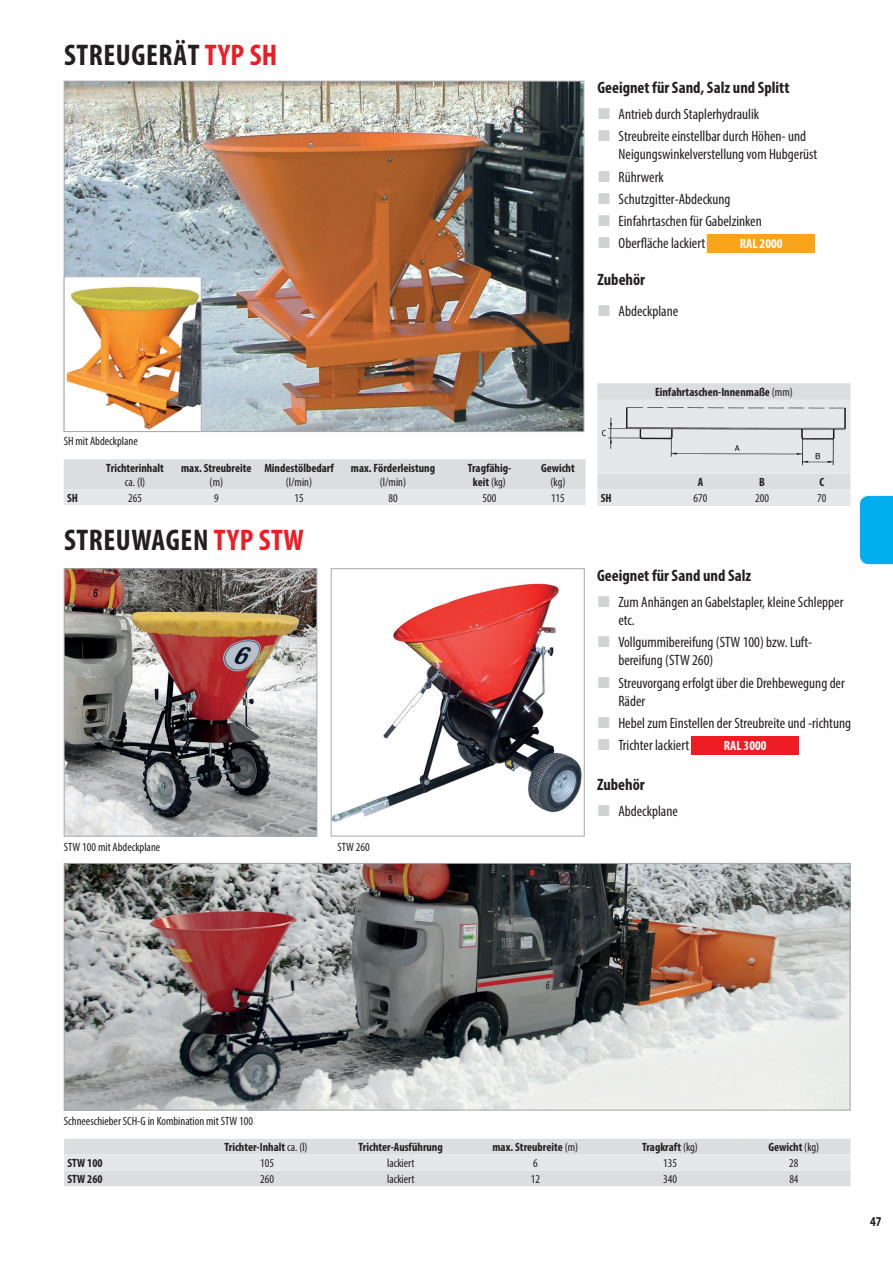
<style>
.page{position:relative;width:893px;height:1263px;background:#fff}
.page>*{position:absolute;margin:0;border:0;box-sizing:border-box;transform-origin:0 0}
.t1{font:700 condensed 30px "Myriad Pro";letter-spacing:.02em;color:#231f20}
.t2{font:700 condensed 16.5px "Myriad Pro";color:#231f20}
.t3{font:condensed 15px/22.2px "Myriad Pro";color:#231f20}
.t4{font:700 condensed 13.5px "Myriad Pro";color:#fff}
.t5{font:700 condensed 13.5px "Myriad Pro";color:#231f20}
.t6{font:700 condensed 12px/14.4px "Myriad Pro";color:#231f20;text-align:center}
.t7{font:condensed 12px "Myriad Pro";color:#231f20}
.s1{color:#ee1d23}
.s2{font-weight:400}
</style>
<div class="page">
<div style="left:860px;top:496px;width:33px;height:68px;background:#00aeef"></div>
<img style="left:66px;top:570px;width:249px;height:264px">
<div style="left:64px;top:568px;width:253px;height:268px;border:1px solid #a8a9ad"></div>
<img style="left:66px;top:83px;width:516px;height:347px">
<img style="left:66px;top:865px;width:782px;height:243px">
<div style="left:64px;top:863px;width:786px;height:247px;border:1px solid #a8a9ad"></div>
<img style="left:66px;top:278px;width:134px;height:152px">
<div style="left:64px;top:276px;width:138px;height:156px;border:1px solid #a8a9ad"></div>
<img style="left:333px;top:583px;width:249px;height:239px">
<div style="left:331px;top:568px;width:254px;height:268px;border:1px solid #a8a9ad"></div>
<svg style="left:64px;top:459px;width:522px;height:46px;background:#dfe0e2"></svg>
<svg style="left:597px;top:383px;width:253px;height:123px;background:#e1e2e4"></svg>
<img style="left:602px;top:405px;width:244px;height:61px">
<svg style="left:64px;top:1139px;width:786px;height:47px;background:#dfe0e2"></svg>
<div style="left:708px;top:234px;width:107px;height:19px;background:#f9a51b"></div>
<div style="left:692px;top:736px;width:107px;height:18px;background:#ee1d23"></div>
<h1 class="t1" style="left:64px;top:36px;width:215px">STREUGERÄT <span class="s1">TYP SH</span></h1>
<p class="t2" style="left:597px;top:77px;width:194px">Geeignet für Sand, Salz und Splitt</p>
<p class="t3" style="left:619px;top:103px;width:189px">Antrieb durch Staplerhydraulik<br>Streubreite einstellbar durch Höhen- und</p>
<p class="t3" style="left:619px;top:143px;width:200px">Neigungswinkelverstellung vom Hubgerüst<br>Rührwerk<br>Schutzgitter-Abdeckung<br>Einfahrtaschen für Gabelzinken<br>Oberfläche lackiert</p>
<p class="t4" style="left:740px;top:235px;width:44px">RAL 2000</p>
<p class="t2" style="left:597px;top:269px;width:49px">Zubehör</p>
<p class="t3" style="left:619px;top:300px;width:61px">Abdeckplane</p>
<p class="t7" style="left:64px;top:433px;width:75px">SH mit Abdeckplane</p>
<p class="t6" style="left:106px;top:460px;width:59px">Trichterinhalt</p>
<p class="t7" style="left:125px;top:475px;width:22px">ca. (l)</p>
<p class="t6" style="left:181px;top:460px;width:72px">max. Streubreite</p>
<p class="t7" style="left:210px;top:475px;width:15px">(m)</p>
<p class="t6" style="left:264px;top:460px;width:71px">Mindestölbedarf</p>
<p class="t7" style="left:286px;top:475px;width:28px">(l/min)</p>
<p class="t6" style="left:351px;top:460px;width:86px">max. Förderleistung</p>
<p class="t7" style="left:380px;top:475px;width:28px">(l/min)</p>
<p class="t6" style="left:468px;top:460px;width:45px">Tragfähig&shy;keit <span class="s2">(kg)</span></p>
<p class="t6" style="left:541px;top:460px;width:35px">Gewicht</p>
<p class="t7" style="left:550px;top:475px;width:17px">(kg)</p>
<p class="t6" style="left:67px;top:490px;width:12px">SH</p>
<p class="t7" style="left:128px;top:491px;width:15px">265</p>
<p class="t7" style="left:214px;top:491px;width:6px">9</p>
<p class="t7" style="left:294px;top:491px;width:11px">15</p>
<p class="t7" style="left:388px;top:491px;width:11px">80</p>
<p class="t7" style="left:483px;top:491px;width:15px">500</p>
<p class="t7" style="left:551px;top:491px;width:15px">115</p>
<h1 class="t1" style="left:64px;top:521px;width:241px">STREUWAGEN <span class="s1">TYP STW</span></h1>
<p class="t7" style="left:64px;top:840px;width:98px">STW 100 mit Abdeckplane</p>
<p class="t7" style="left:337px;top:840px;width:34px">STW 260</p>
<p class="t6" style="left:655px;top:384px;width:139px">Einfahrtaschen-Innenmaße <span class="s2">(mm)</span></p>
<p class="t6" style="left:698px;top:475px;width:7px">A</p>
<p class="t6" style="left:759px;top:475px;width:7px">B</p>
<p class="t6" style="left:819px;top:475px;width:6px">C</p>
<p class="t6" style="left:601px;top:490px;width:12px">SH</p>
<p class="t7" style="left:693px;top:491px;width:15px">670</p>
<p class="t7" style="left:755px;top:491px;width:15px">200</p>
<p class="t7" style="left:817px;top:491px;width:11px">70</p>
<p class="t2" style="left:597px;top:565px;width:156px">Geeignet für Sand und Salz</p>
<p class="t3" style="left:618px;top:593px;width:227px;line-height:18px">Zum Anhängen an Gabelstapler, kleine Schlepper etc.</p>
<p class="t3" style="left:618px;top:633px;width:196px;line-height:18px">Vollgummibereifung (STW 100) bzw. Luft&shy;bereifung (STW 260)</p>
<p class="t3" style="left:618px;top:673px;width:228px;line-height:18px">Streuvorgang erfolgt über die Drehbewegung der<br>Räder</p>
<p class="t3" style="left:618px;top:712px;width:234px">Hebel zum Einstellen der Streubreite und -richtung<br>Trichter lackiert</p>
<p class="t4" style="left:724px;top:737px;width:44px">RAL 3000</p>
<p class="t2" style="left:597px;top:774px;width:49px">Zubehör</p>
<p class="t3" style="left:618px;top:800px;width:61px">Abdeckplane</p>
<p class="t7" style="left:64px;top:1113px;width:191px">Schneeschieber SCH-G in Kombination mit STW 100</p>
<p class="t6" style="left:224px;top:1140px;width:85px">Trichter-Inhalt <span class="s2">ca. (l)</span></p>
<p class="t6" style="left:359px;top:1140px;width:86px">Trichter-Ausführung</p>
<p class="t6" style="left:492px;top:1140px;width:87px">max. Streubreite <span class="s2">(m)</span></p>
<p class="t6" style="left:642px;top:1140px;width:57px">Tragkraft <span class="s2">(kg)</span></p>
<p class="t6" style="left:769px;top:1140px;width:52px">Gewicht <span class="s2">(kg)</span></p>
<p class="t6" style="left:68px;top:1155px;width:37px">STW 100</p>
<p class="t7" style="left:260px;top:1156px;width:15px">105</p>
<p class="t7" style="left:387px;top:1156px;width:29px">lackiert</p>
<p class="t7" style="left:533px;top:1156px;width:6px">6</p>
<p class="t7" style="left:663px;top:1156px;width:15px">135</p>
<p class="t7" style="left:789px;top:1156px;width:11px">28</p>
<p class="t6" style="left:68px;top:1171px;width:37px">STW 260</p>
<p class="t7" style="left:260px;top:1171px;width:15px">260</p>
<p class="t7" style="left:387px;top:1171px;width:29px">lackiert</p>
<p class="t7" style="left:531px;top:1171px;width:11px">12</p>
<p class="t7" style="left:663px;top:1171px;width:15px">340</p>
<p class="t7" style="left:789px;top:1171px;width:11px">84</p>
<p class="t5" style="left:870px;top:1213px;width:13px">47</p>
</div>
